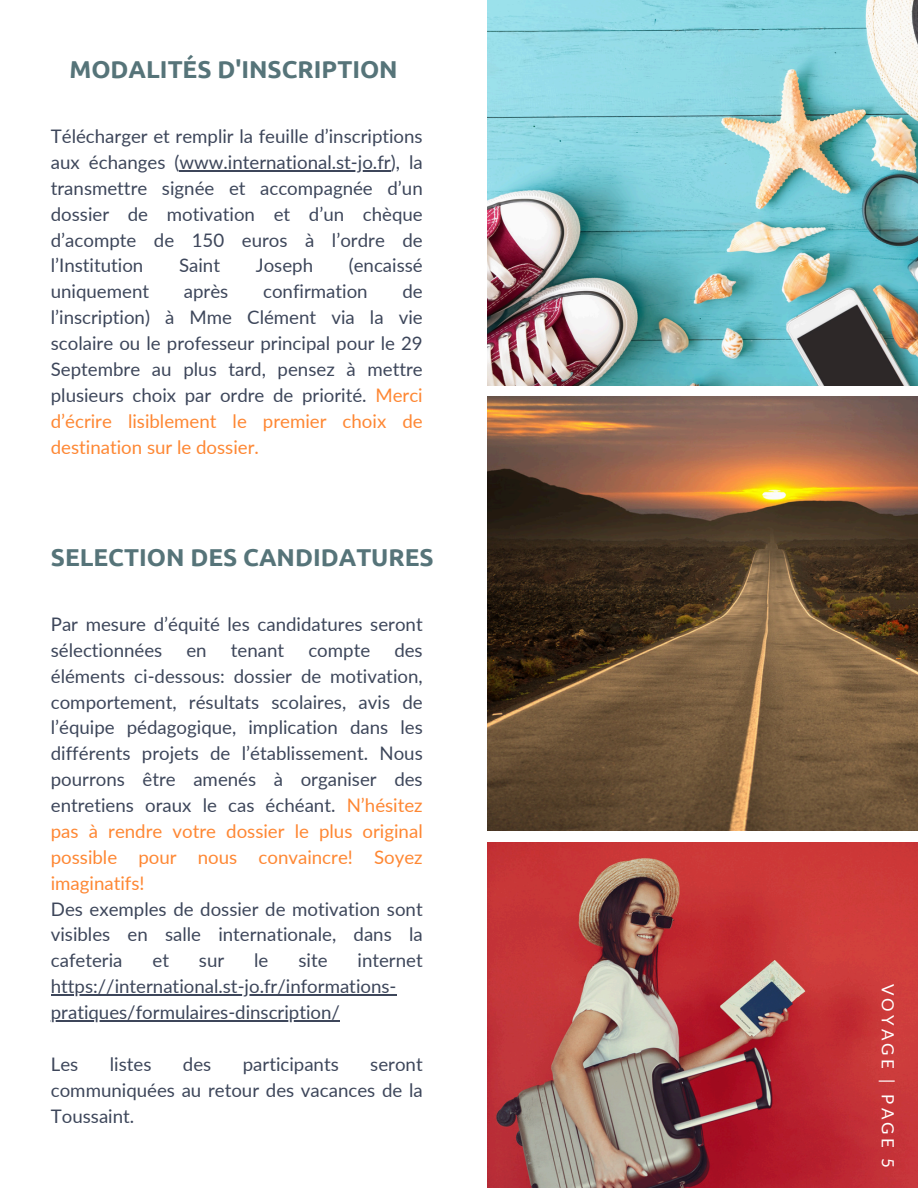
<style>
.page{position:relative;width:918px;height:1188px;background:#fff}
.page>*{position:absolute;margin:0;border:0;box-sizing:border-box;transform-origin:0 0}
.t1{font:700 24.45px "Ubuntu";color:#567479}
.t2{font:18.75px/25.8px "Lato";color:#3d465a;text-align:justify}
.t3{font:16.8px "Lato";letter-spacing:.19em;color:#fff}
.s1{color:#fe8733}
</style>
<div class="page">
<img style="left:487px;top:0;width:431px;height:385px">
<img style="left:487px;top:397px;width:431px;height:434px">
<img style="left:487px;top:842px;width:431px;height:346px">
<hr style="left:180px;top:170px;width:211px;height:1px;background:#3d465a">
<hr style="left:51px;top:994px;width:346px;height:1px;background:#3d465a">
<hr style="left:51px;top:1020px;width:289px;height:1px;background:#3d465a">
<p class="t1" style="left:69px;top:55px;width:330px">MODALITÉS D'INSCRIPTION</p>
<p class="t2" style="left:51px;top:123px;width:373px">Télécharger et remplir la feuille d’inscriptions aux échanges (www.international.st-jo.fr), la</p>
<p class="t2" style="left:51px;top:175px;width:373px">transmettre signée et accompagnée d’un dossier de motivation et d’un chèque d’acompte de 150 euros à l’ordre de l’Institution</p>
<p class="t2" style="left:179px;top:252px;width:42px">Saint</p>
<p class="t2" style="left:256px;top:252px;width:59px">Joseph</p>
<p class="t2" style="left:349px;top:252px;width:75px">(encaissé</p>
<p class="t2" style="left:51px;top:278px;width:373px;text-indent:352px">de l’inscription) à Mme Clément via la vie scolaire ou le professeur principal pour le 29<br>Septembre au plus tard, pensez à mettre plusieurs choix par ordre de priorité. <span class="s1">Merci d’écrire lisiblement le premier choix de destination sur le dossier.</span></p>
<p class="t2" style="left:51px;top:278px;width:100px">uniquement</p>
<p class="t2" style="left:184px;top:278px;width:46px">après</p>
<p class="t2" style="left:263px;top:278px;width:106px">confirmation</p>
<h1 class="t1" style="left:51px;top:543px;width:385px">SELECTION DES CANDIDATURES</h1>
<p class="t2" style="left:51px;top:611px;width:373px">Par mesure d’équité les candidatures seront sélectionnées</p>
<p class="t2" style="left:51px;top:637px;width:373px;text-indent:344px">des éléments ci-dessous: dossier de motivation, comportement, résultats scolaires, avis de l’équipe pédagogique, implication dans les différents projets de l’établissement. Nous pourrons être amenés à organiser des entretiens oraux le cas échéant. <span class="s1">N’hésitez pas à rendre votre dossier le plus original possible pour nous convaincre! Soyez imaginatifs!</span></p>
<h2 class="t2" style="left:51px;top:895px;width:373px">Des exemples de dossier de motivation sont visibles en salle internationale, dans la cafeteria</h2>
<p class="t2" style="left:186px;top:637px;width:22px">en</p>
<p class="t2" style="left:231px;top:637px;width:55px">tenant</p>
<p class="t2" style="left:308px;top:637px;width:63px">compte</p>
<h2 class="t2" style="left:152px;top:947px;width:18px">et</h2>
<h2 class="t2" style="left:199px;top:947px;width:27px">sur</h2>
<h2 class="t2" style="left:254px;top:947px;width:16px">le</h2>
<h2 class="t2" style="left:298px;top:947px;width:31px">site</h2>
<h2 class="t2" style="left:51px;top:947px;width:373px;text-align:left;text-indent:307px">internet https://international.st-jo.fr/informations&shy;pratiques/formulaires-dinscription/</h2>
<p class="t2" style="left:51px;top:1051px;width:29px">Les</p>
<p class="t2" style="left:110px;top:1051px;width:43px">listes</p>
<p class="t2" style="left:183px;top:1051px;width:30px">des</p>
<p class="t2" style="left:243px;top:1051px;width:98px">participants</p>
<p class="t2" style="left:51px;top:1051px;width:373px;text-indent:319px">seront communiquées au retour des vacances de la Toussaint.</p>
<h1 class="t3" style="left:898px;top:984px;width:186px;rotate:90deg">VOYAGE | PAGE 5</h1>
</div>
